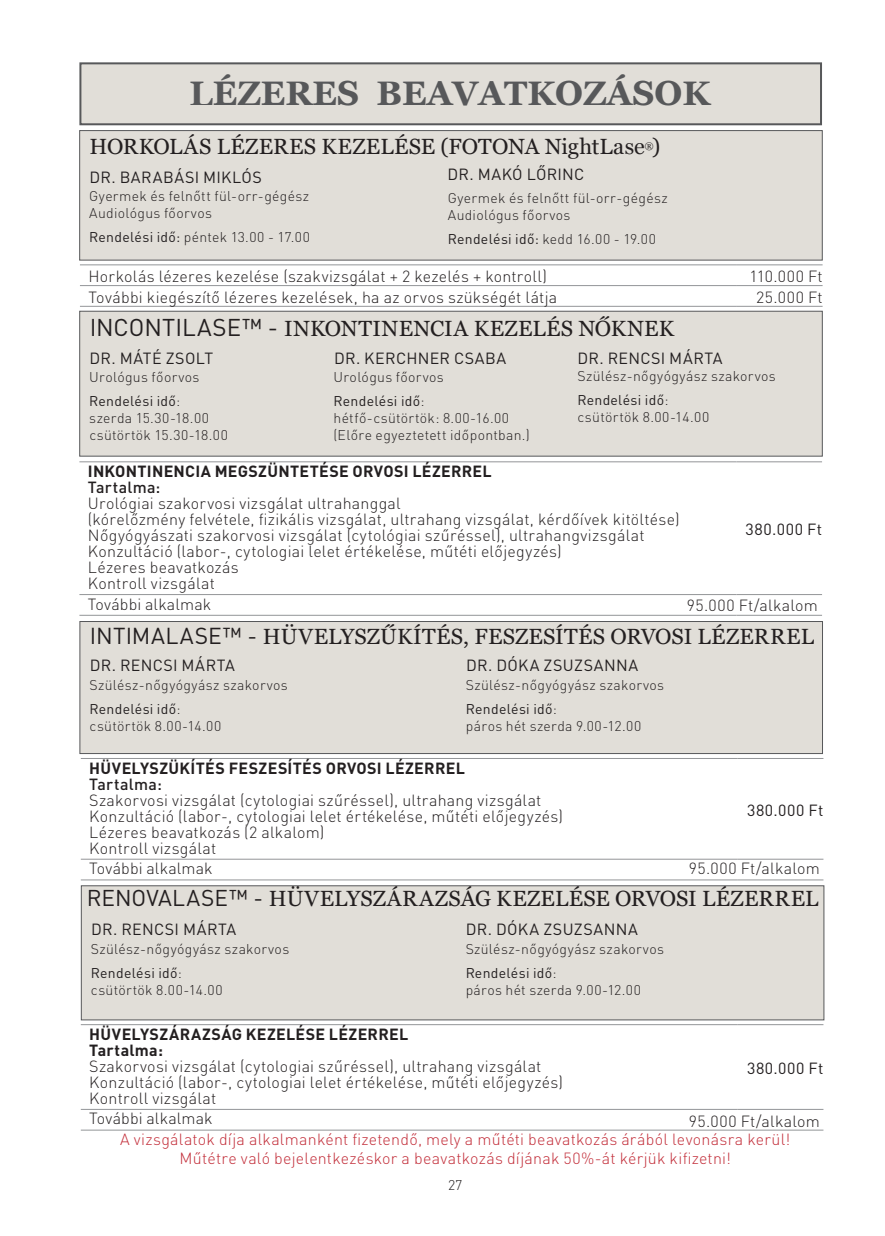
<style>
.page{position:relative;width:885px;height:1236px;background:#fff}
.page>*{position:absolute;margin:0;border:0;box-sizing:border-box;transform-origin:0 0}
.t1{font:700 34px "Vani";color:#57585a}
.t2{font:22px "Vani";letter-spacing:.01em;color:#231f20}
.t3{font:300 16px/16px "DIN Pro";letter-spacing:.015em;color:#231f20}
.t4{font:16px "DIN Pro";letter-spacing:.025em;color:#231f20}
.t5{font:300 16px/19.2px "DIN Pro";letter-spacing:.015em;color:#c22c38;text-align:center}
.t6{font:700 16px/16px "DIN Pro";letter-spacing:.02em;color:#231f20}
.t7{font:500 16px "DIN Pro";letter-spacing:.02em;color:#231f20}
.t8{font:300 14px/24px "DIN Pro";letter-spacing:.025em;color:#231f20}
.t9{font:9.4px "Vani";color:#231f20}
.s1{font-weight:400}
.s2{font-family:"DIN Pro";font-size:24px}
.s3{font-family:"DIN Pro";font-size:22.8px}
.s4{font-family:"DIN Pro";font-size:22.6px}
</style>
<div class="page">
<div style="left:79px;top:62px;width:742px;height:63px;background:#e1ded8;border:2px solid #57585a"></div>
<div style="left:79px;top:130px;width:743px;height:130px;background:#e1ded8;border:1px solid #57585a"></div>
<hr style="left:80px;top:265px;width:656px;height:1px;background:#939598">
<hr style="left:736px;top:265px;width:86px;height:1px;background:#939598">
<hr style="left:80px;top:285px;width:656px;height:1px;background:#939598">
<hr style="left:736px;top:285px;width:86px;height:1px;background:#939598">
<hr style="left:80px;top:306px;width:656px;height:1px;background:#939598">
<hr style="left:736px;top:306px;width:86px;height:1px;background:#939598">
<div style="left:79px;top:311px;width:743px;height:145px;background:#e1ded8;border:1px solid #57585a"></div>
<hr style="left:79px;top:461px;width:657px;height:1px;background:#939598">
<hr style="left:736px;top:461px;width:86px;height:1px;background:#939598">
<hr style="left:79px;top:594px;width:657px;height:1px;background:#939598">
<hr style="left:736px;top:594px;width:86px;height:1px;background:#939598">
<hr style="left:79px;top:615px;width:657px;height:1px;background:#939598">
<hr style="left:736px;top:615px;width:86px;height:1px;background:#939598">
<div style="left:80px;top:621px;width:742px;height:133px;background:#e1ded8;border:1px solid #57585a"></div>
<div style="left:81px;top:885px;width:743px;height:135px;background:#e1ded8;border:1px solid #57585a"></div>
<hr style="left:81px;top:758px;width:656px;height:1px;background:#939598">
<hr style="left:737px;top:758px;width:86px;height:1px;background:#939598">
<hr style="left:81px;top:859px;width:656px;height:1px;background:#939598">
<hr style="left:737px;top:859px;width:86px;height:1px;background:#939598">
<hr style="left:81px;top:880px;width:656px;height:1px;background:#939598">
<hr style="left:737px;top:880px;width:86px;height:1px;background:#939598">
<hr style="left:81px;top:1024px;width:656px;height:1px;background:#939598">
<hr style="left:737px;top:1024px;width:86px;height:1px;background:#939598">
<hr style="left:81px;top:1109px;width:656px;height:1px;background:#939598">
<hr style="left:737px;top:1109px;width:86px;height:1px;background:#939598">
<hr style="left:81px;top:1130px;width:656px;height:1px;background:#939598">
<hr style="left:737px;top:1130px;width:86px;height:1px;background:#939598">
<h1 class="t1" style="left:189px;top:74px;width:522px">LÉZERES BEAVATKOZÁSOK</h1>
<h2 class="t2" style="left:90px;top:134px;width:572px">HORKOLÁS LÉZERES KEZELÉSE (FOTONA NightLase )</h2>
<p class="t9" style="left:645px;top:140px;width:10px">®</p>
<p class="t4" style="left:447px;top:164px;width:138px">DR. MAKÓ LŐRINC</p>
<p class="t8" style="left:448px;top:189px;width:221px;line-height:16.8px">Gyermek és felnőtt fül-orr-gégész<br>Audiológus főorvos</p>
<p class="t8" style="left:448px;top:226px;width:210px"><span class="s1">Rendelési idő:</span> kedd 16.00 - 19.00</p>
<p class="t4" style="left:89px;top:166px;width:174px">DR. BARABÁSI MIKLÓS</p>
<p class="t8" style="left:89px;top:187px;width:221px;line-height:16.8px">Gyermek és felnőtt fül-orr-gégész<br>Audiológus főorvos</p>
<p class="t8" style="left:89px;top:224px;width:222px"><span class="s1">Rendelési idő:</span> péntek 13.00 - 17.00</p>
<p class="t3" style="left:88px;top:267px;width:460px">Horkolás lézeres kezelése (szakvizsgálat + 2 kezelés + kontroll)</p>
<p class="t3" style="left:749px;top:267px;width:74px">110.000 Ft</p>
<p class="t3" style="left:88px;top:288px;width:470px">További kiegészítő lézeres kezelések, ha az orvos szükségét látja</p>
<p class="t3" style="left:756px;top:288px;width:68px">25.000 Ft</p>
<h2 class="t2" style="left:90px;top:315px;width:585px"><span class="s2">INCONTILASE™ -</span> INKONTINENCIA KEZELÉS NŐKNEK</h2>
<p class="t4" style="left:334px;top:347px;width:174px">DR. KERCHNER CSABA</p>
<p class="t8" style="left:333px;top:365px;width:112px">Urológus főorvos<br><span class="s1">Rendelési idő</span>:</p>
<p class="t8" style="left:333px;top:409px;width:198px;line-height:16.8px">hétfő-csütörtök: 8.00-16.00 (Előre egyeztetett időpontban.)</p>
<p class="t4" style="left:90px;top:347px;width:125px">DR. MÁTÉ ZSOLT</p>
<p class="t4" style="left:577px;top:347px;width:147px">DR. RENCSI MÁRTA</p>
<p class="t8" style="left:577px;top:363px;width:200px">Szülész- nőgyógyász szakorvos<br><span class="s1">Rendelési idő</span>:</p>
<p class="t8" style="left:577px;top:404px;width:133px">csütörtök 8.00-14.00</p>
<p class="t8" style="left:89px;top:365px;width:112px">Urológus főorvos<br><span class="s1">Rendelési idő</span>:</p>
<p class="t8" style="left:89px;top:409px;width:140px;line-height:16.8px">szerda 15.30-18.00 csütörtök 15.30-18.00</p>
<p class="t6" style="left:88px;top:462px;width:405px">INKONTINENCIA MEGSZÜNTETÉSE ORVOSI LÉZERREL</p>
<p class="t7" style="left:88px;top:476px;width:74px">Tartalma:</p>
<p class="t3" style="left:88px;top:494px;width:593px">Urológiai szakorvosi vizsgálat ultrahanggal<br>(kórelőzmény felvétele, fizikális vizsgálat, ultrahang vizsgálat, kérdőívek kitöltése)<br>Nőgyógyászati szakorvosi vizsgálat (cytológiai szűréssel), ultrahangvizsgálat Konzultáció (labor-, cytologiai lelet értékelése, műtéti előjegyzés)<br>Lézeres beavatkozás<br>Kontroll vizsgálat</p>
<p class="t4" style="left:745px;top:518px;width:78px">380.000 Ft</p>
<p class="t3" style="left:88px;top:595px;width:125px">További alkalmak</p>
<p class="t3" style="left:686px;top:596px;width:133px">95.000 Ft/alkalom</p>
<h2 class="t2" style="left:90px;top:623px;width:725px"><span class="s3">INTIMALASE™ -</span> HÜVELYSZŰKÍTÉS, FESZESÍTÉS ORVOSI LÉZERREL</h2>
<p class="t4" style="left:90px;top:654px;width:147px">DR. RENCSI MÁRTA</p>
<p class="t8" style="left:89px;top:672px;width:200px">Szülész- nőgyógyász szakorvos<br><span class="s1">Rendelési idő</span>:</p>
<p class="t8" style="left:89px;top:713px;width:133px">csütörtök 8.00-14.00</p>
<p class="t4" style="left:466px;top:654px;width:173px">DR. DÓKA ZSUZSANNA</p>
<p class="t8" style="left:466px;top:672px;width:200px">Szülész- nőgyógyász szakorvos<br><span class="s1">Rendelési idő</span>:</p>
<p class="t8" style="left:466px;top:713px;width:177px">páros hét szerda 9.00-12.00</p>
<p class="t6" style="left:89px;top:759px;width:377px">HÜVELYSZÜKÍTÉS FESZESÍTÉS ORVOSI LÉZERREL</p>
<p class="t7" style="left:89px;top:773px;width:74px">Tartalma:</p>
<p class="t3" style="left:89px;top:791px;width:475px">Szakorvosi vizsgálat (cytologiai szűréssel), ultrahang vizsgálat Konzultáció (labor-, cytologiai lelet értékelése, műtéti előjegyzés)<br>Lézeres beavatkozás (2 alkalom)<br>Kontroll vizsgálat</p>
<p class="t4" style="left:747px;top:799px;width:78px">380.000 Ft</p>
<p class="t3" style="left:89px;top:860px;width:125px">További alkalmak</p>
<p class="t3" style="left:688px;top:860px;width:133px">95.000 Ft/alkalom</p>
<h2 class="t2" style="left:87px;top:886px;width:733px"><span class="s4">RENOVALASE™ -</span> HÜVELYSZÁRAZSÁG KEZELÉSE ORVOSI LÉZERREL</h2>
<p class="t8" style="left:465px;top:936px;width:200px">Szülész- nőgyógyász szakorvos<br><span class="s1">Rendelési idő</span>:</p>
<p class="t8" style="left:465px;top:977px;width:177px">páros hét szerda 9.00-12.00</p>
<p class="t4" style="left:91px;top:919px;width:147px">DR. RENCSI MÁRTA</p>
<p class="t4" style="left:466px;top:919px;width:173px">DR. DÓKA ZSUZSANNA</p>
<p class="t8" style="left:91px;top:936px;width:200px">Szülész- nőgyógyász szakorvos<br><span class="s1">Rendelési idő</span>:</p>
<p class="t8" style="left:91px;top:977px;width:133px">csütörtök 8.00-14.00</p>
<p class="t6" style="left:89px;top:1025px;width:320px">HÜVELYSZÁRAZSÁG KEZELÉSE LÉZERREL<br>Tartalma:</p>
<p class="t3" style="left:89px;top:1057px;width:475px">Szakorvosi vizsgálat (cytologiai szűréssel), ultrahang vizsgálat<br>Konzultáció (labor-, cytologiai lelet értékelése, műtéti előjegyzés)<br>Kontroll vizsgálat</p>
<p class="t4" style="left:747px;top:1057px;width:78px">380.000 Ft</p>
<p class="t3" style="left:89px;top:1110px;width:125px">További alkalmak</p>
<p class="t3" style="left:688px;top:1112px;width:133px">95.000 Ft/alkalom</p>
<p class="t5" style="left:120px;top:1129px;width:671px">A vizsgálatok díja alkalmanként fizetendő, mely a műtéti beavatkozás árából levonásra kerül!<br>Műtétre való bejelentkezéskor a beavatkozás díjának 50%-át kérjük kifizetni!</p>
<p class="t8" style="left:448px;top:1172px;width:16px">27</p>
</div>
